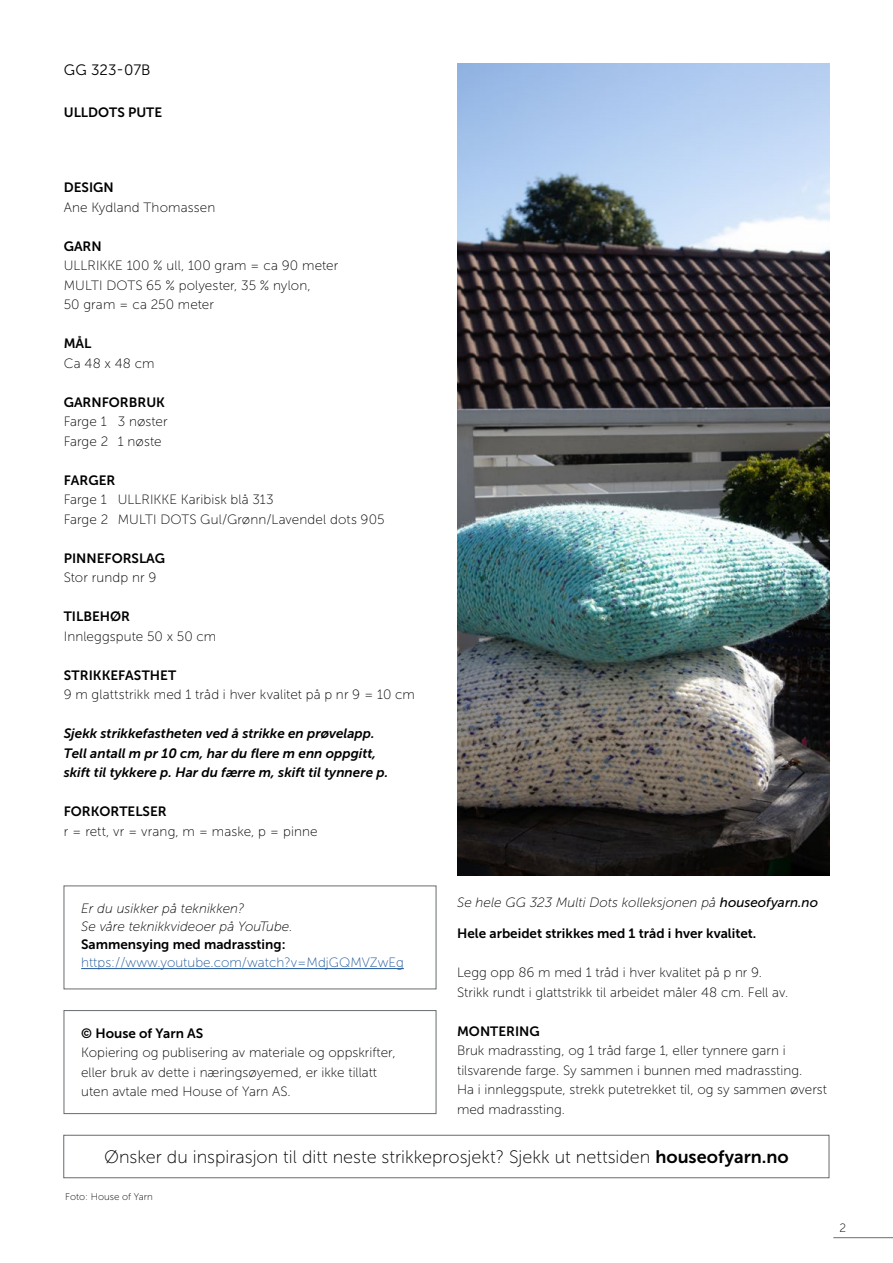
<style>
.page{position:relative;width:893px;height:1263px;background:#fff}
.page>*{position:absolute;margin:0;border:0;box-sizing:border-box;transform-origin:0 0}
.t1{font:18px "Museo Sans 100";color:#000}
.t2{font:15px "Museo Sans 300";letter-spacing:.01em;color:#000}
.Faktatekst{font:13.5px/19.5px "Museo Sans 100";color:#000}
.Faktatekst-2{font:13.5px "Museo Sans 700";color:#000}
.Faktatekst-3{font:italic 13.5px "Museo Sans 700";color:#000}
.t3{font:italic 13.5px "Museo Sans 100";color:#000}
.t4{font:13.5px "Museo Sans 100";color:#22599b}
.t5{font:12px "Museo Sans 100";color:#000}
.t6{font:9.75px "Museo Sans 100";color:#000}
.s1{font-family:"Museo Sans 500"}
.s2{font-family:"Museo Sans 700"}
</style>
<div class="page">
<hr style="left:833px;top:1237px;width:60px;height:1px;background:#6e6e6e">
<img style="left:457px;top:64px;width:372px;height:811px">
<div style="left:64px;top:1010px;width:372px;height:104px;border:1px solid #686c6e"></div>
<hr style="left:81px;top:968px;width:323px;height:1px;background:#22599b">
<div style="left:64px;top:1135px;width:765px;height:43px;border:1px solid #686c6e"></div>
<p class="t2" style="left:64px;top:62px;width:88px">GG 323-07B</p>
<p class="Faktatekst-2" style="left:64px;top:105px;width:100px">ULLDOTS PUTE</p>
<p class="Faktatekst-2" style="left:64px;top:180px;width:51px">DESIGN</p>
<p class="Faktatekst" style="left:64px;top:197px;width:153px">Ane Kydland Thomassen</p>
<p class="Faktatekst-2" style="left:64px;top:239px;width:40px">GARN</p>
<p class="Faktatekst" style="left:64px;top:256px;width:276px">ULLRIKKE 100 % ull, 100 gram = ca 90 meter</p>
<p class="Faktatekst" style="left:64px;top:275px;width:248px">MULTI DOTS 65 % polyester, 35 % nylon,</p>
<p class="Faktatekst" style="left:64px;top:295px;width:152px">50 gram = ca 250 meter</p>
<p class="Faktatekst-2" style="left:64px;top:336px;width:29px">MÅL</p>
<p class="Faktatekst" style="left:64px;top:353px;width:92px">Ca 48 x 48 cm</p>
<p class="Faktatekst-2" style="left:64px;top:395px;width:103px">GARNFORBRUK</p>
<p class="Faktatekst" style="left:64px;top:412px;width:106px">Farge 1 3 nøster</p>
<p class="Faktatekst" style="left:64px;top:431px;width:99px">Farge 2 1 nøste</p>
<p class="Faktatekst-2" style="left:64px;top:473px;width:53px">FARGER</p>
<p class="Faktatekst" style="left:64px;top:490px;width:211px">Farge 1 ULLRIKKE Karibisk blå 313</p>
<p class="Faktatekst" style="left:64px;top:509px;width:322px">Farge 2 MULTI DOTS Gul/Grønn/Lavendel dots 905</p>
<p class="Faktatekst-2" style="left:64px;top:551px;width:103px">PINNEFORSLAG</p>
<p class="Faktatekst" style="left:64px;top:568px;width:94px">Stor rundp nr 9</p>
<p class="Faktatekst-2" style="left:64px;top:609px;width:68px">TILBEHØR</p>
<p class="Faktatekst" style="left:64px;top:626px;width:154px">Innleggspute 50 x 50 cm</p>
<p class="Faktatekst-2" style="left:64px;top:668px;width:114px">STRIKKEFASTHET</p>
<p class="Faktatekst" style="left:64px;top:685px;width:353px">9 m glattstrikk med 1 tråd i hver kvalitet på p nr 9 = 10 cm</p>
<p class="Faktatekst-3" style="left:64px;top:726px;width:312px">Sjekk strikkefastheten ved å strikke en prøvelapp.</p>
<p class="Faktatekst-3" style="left:64px;top:746px;width:314px">Tell antall m pr 10 cm, har du flere m enn oppgitt,</p>
<p class="Faktatekst-3" style="left:64px;top:765px;width:326px">skift til tykkere p. Har du færre m, skift til tynnere p.</p>
<p class="Faktatekst-2" style="left:64px;top:804px;width:104px">FORKORTELSER</p>
<p class="Faktatekst" style="left:64px;top:821px;width:255px">r = rett, vr = vrang, m = maske, p = pinne</p>
<p class="t3" style="left:457px;top:895px;width:362px">Se hele GG 323 Multi Dots kolleksjonen på <span class="s1">houseofyarn.no</span></p>
<p class="t3" style="left:81px;top:901px;width:165px">Er du usikker på teknikken?</p>
<p class="t3" style="left:81px;top:919px;width:213px">Se våre teknikkvideoer på YouTube.</p>
<p class="Faktatekst-2" style="left:81px;top:937px;width:206px">Sammensying med madrassting:</p>
<p class="t4" style="left:81px;top:955px;width:324px">https://www.youtube.com/watch?v=MdjGQMVZwEg</p>
<p class="Faktatekst-2" style="left:457px;top:926px;width:301px">Hele arbeidet strikkes med 1 tråd i hver kvalitet.</p>
<p class="Faktatekst" style="left:457px;top:963px;width:306px">Legg opp 86 m med 1 tråd i hver kvalitet på p nr 9.</p>
<p class="Faktatekst" style="left:457px;top:982px;width:333px">Strikk rundt i glattstrikk til arbeidet måler 48 cm. Fell av.</p>
<p class="Faktatekst-2" style="left:457px;top:1023px;width:84px">MONTERING</p>
<p class="Faktatekst" style="left:457px;top:1041px;width:330px">Bruk madrassting, og 1 tråd farge 1, eller tynnere garn i</p>
<p class="Faktatekst" style="left:457px;top:1060px;width:347px">tilsvarende farge. Sy sammen i bunnen med madrassting.</p>
<p class="Faktatekst" style="left:457px;top:1080px;width:371px">Ha i innleggspute, strekk putetrekket til, og sy sammen øverst med madrassting.</p>
<p class="t1" style="left:104px;top:1147px;width:686px">Ønsker du inspirasjon til ditt neste strikkeprosjekt? Sjekk ut nettsiden <span class="s2">houseofyarn.no</span></p>
<p class="Faktatekst-2" style="left:81px;top:1026px;width:124px">© House of Yarn AS</p>
<p class="Faktatekst" style="left:81px;top:1043px;width:316px">Kopiering og publisering av materiale og oppskrifter,</p>
<p class="Faktatekst" style="left:81px;top:1063px;width:298px">eller bruk av dette i næringsøyemed, er ikke tillatt</p>
<p class="Faktatekst" style="left:81px;top:1082px;width:211px">uten avtale med House of Yarn AS.</p>
<p class="t6" style="left:65px;top:1191px;width:89px">Foto: House of Yarn</p>
<p class="t5" style="left:839px;top:1221px;width:8px">2</p>
</div>
